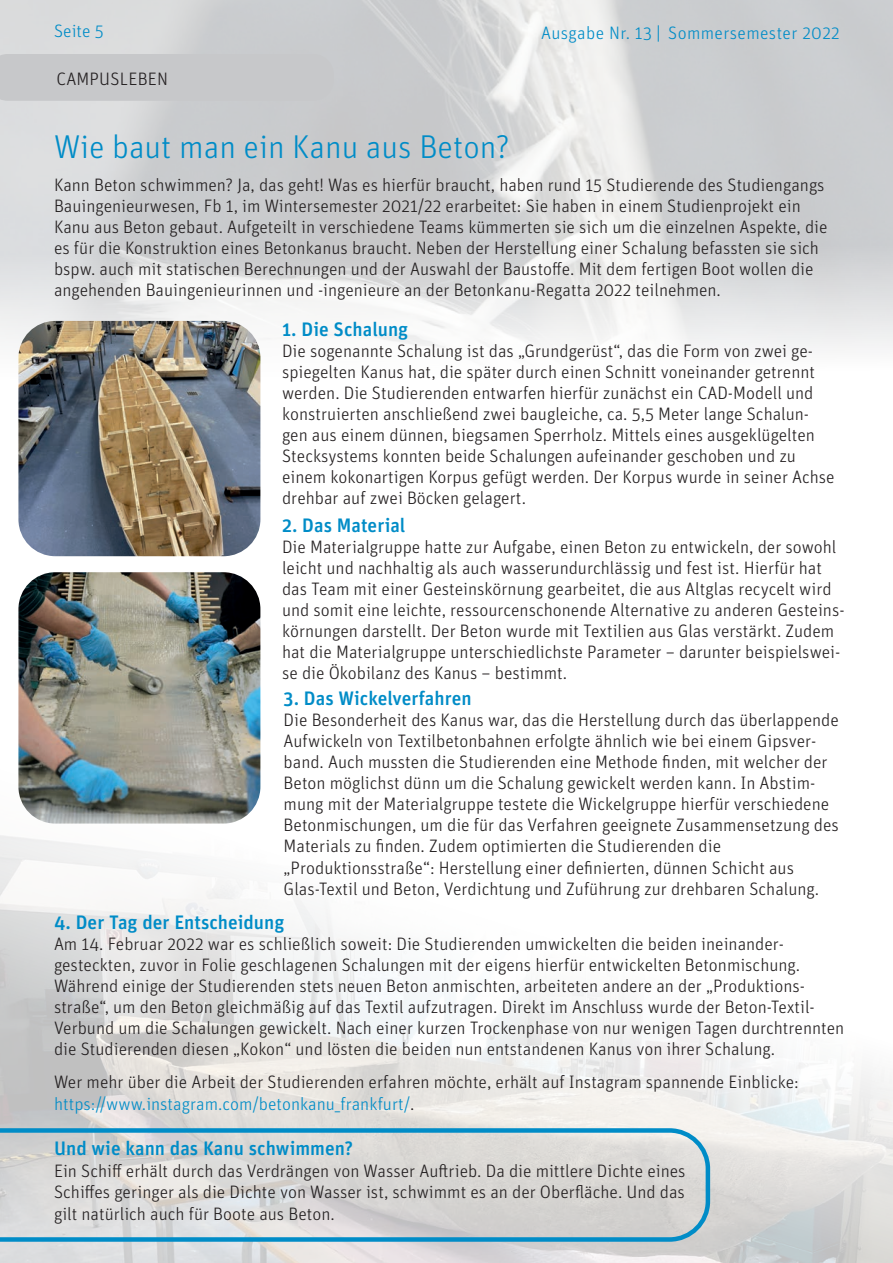
<style>
.page{position:relative;width:893px;height:1263px;background:#fff}
.page>*{position:absolute;margin:0;border:0;box-sizing:border-box;transform-origin:0 0}
.t1{font:300 33px "Unit Pro";color:#008cc7}
.t2{font:500 19.5px "Unit Pro";color:#008cc7}
.t3{font:300 18px/21px "Unit Pro";color:#231f20}
.t4{font:300 18px "Unit Pro";letter-spacing:.02em;color:#008cc7}
.s1{font-style:italic}
.s2{color:#008cc7}
</style>
<div class="page">
<img style="left:0;top:744px;width:893px;height:519px">
<img style="left:18px;top:321px;width:242px;height:235px">
<img style="left:18px;top:572px;width:242px;height:251px">
<svg style="left:0;top:1128px;width:710px;height:114px;background:#c7d1d4"></svg>
<div style="left:0;top:54px;width:334px;height:47px;background:#c7c8ca"></div>
<p class="t4" style="left:54px;top:19px;width:51px">Seite 5</p>
<p class="t4" style="left:541px;top:21px;width:300px">Ausgabe Nr. 13 <span class="s1">/</span>Sommersemester 2022</p>
<p class="t3" style="left:56px;top:68px;width:113px">CAMPUSLEBEN</p>
<h1 class="t1" style="left:54px;top:125px;width:457px">Wie baut man ein Kanu aus Beton?</h1>
<p class="t3" style="left:54px;top:174px;width:775px">Kann Beton schwimmen? Ja, das geht! Was es hierfür braucht, haben rund 15 Studierende des Studiengangs Bauingenieurwesen, Fb 1, im Wintersemester 2021/22 erarbeitet: Sie haben in einem Studienprojekt ein Kanu aus Beton gebaut. Aufgeteilt in verschiedene Teams kümmerten sie sich um die einzelnen Aspekte, die es für die Konstruktion eines Betonkanus braucht. Neben der Herstellung einer Schalung befassten sie sich bspw. auch mit statischen Berechnungen und der Auswahl der Baustoffe. Mit dem fertigen Boot wollen die angehenden Bauingenieurinnen und -ingenieure an der Betonkanu-Regatta 2022 teilnehmen.</p>
<p class="t2" style="left:282px;top:316px;width:128px">1. Die Schalung</p>
<p class="t3" style="left:282px;top:340px;width:554px">Die sogenannte Schalung ist das „Grundgerüst“, das die Form von zwei ge&shy;spiegelten Kanus hat, die später durch einen Schnitt voneinander getrennt werden. Die Studierenden entwarfen hierfür zunächst ein CAD-Modell und konstruierten anschließend zwei baugleiche, ca. 5,5 Meter lange Schalun&shy;gen aus einem dünnen, biegsamen Sperrholz. Mittels eines ausgeklügelten Stecksystems konnten beide Schalungen aufeinander geschoben und zu einem kokonartigen Korpus gefügt werden. Der Korpus wurde in seiner Achse drehbar auf zwei Böcken gelagert.</p>
<p class="t2" style="left:282px;top:511px;width:125px">2. Das Material</p>
<p class="t3" style="left:282px;top:536px;width:564px">Die Materialgruppe hatte zur Aufgabe, einen Beton zu entwickeln, der sowohl leicht und nachhaltig als auch wasserundurchlässig und fest ist. Hierfür hat das Team mit einer Gesteinskörnung gearbeitet, die aus Altglas recycelt wird und somit eine leichte, ressourcenschonende Alternative zu anderen Gesteins&shy;körnungen darstellt. Der Beton wurde mit Textilien aus Glas verstärkt. Zudem hat die Materialgruppe unterschiedlichste Parameter – darunter beispielswei&shy;se die Ökobilanz des Kanus – bestimmt.</p>
<p class="t2" style="left:284px;top:684px;width:190px">3. Das Wickelverfahren</p>
<p class="t3" style="left:284px;top:709px;width:557px">Die Besonderheit des Kanus war, das die Herstellung durch das überlappende Aufwickeln von Textilbetonbahnen erfolgte ähnlich wie bei einem Gipsver&shy;band. Auch mussten die Studierenden eine Methode finden, mit welcher der Beton möglichst dünn um die Schalung gewickelt werden kann. In Abstim&shy;mung mit der Materialgruppe testete die Wickelgruppe hierfür verschiedene Betonmischungen, um die für das Verfahren geeignete Zusammensetzung des Materials zu finden. Zudem optimierten die Studierenden die „Produktionsstraße“: Herstellung einer definierten, dünnen Schicht aus Glas-Textil und Beton, Verdichtung und Zuführung zur drehbaren Schalung.</p>
<p class="t2" style="left:54px;top:908px;width:232px">4. Der Tag der Entscheidung</p>
<p class="t3" style="left:54px;top:932px;width:792px">Am 14. Februar 2022 war es schließlich soweit: Die Studierenden umwickelten die beiden ineinander&shy;gesteckten, zuvor in Folie geschlagenen Schalungen mit der eigens hierfür entwickelten Betonmischung.<br>Während einige der Studierenden stets neuen Beton anmischten, arbeiteten andere an der „Produktions&shy;straße“, um den Beton gleichmäßig auf das Textil aufzutragen. Direkt im Anschluss wurde der Beton-Textil-Verbund um die Schalungen gewickelt. Nach einer kurzen Trockenphase von nur wenigen Tagen durchtrennten die Studierenden diesen „Kokon“ und lösten die beiden nun entstandenen Kanus von ihrer Schalung.</p>
<p class="t3" style="left:54px;top:1071px;width:746px">Wer mehr über die Arbeit der Studierenden erfahren möchte, erhält auf Instagram spannende Einblicke: <span class="s2">https://www.instagram.com/betonkanu_frankfurt/</span>.</p>
<p class="t2" style="left:54px;top:1134px;width:301px">Und wie kann das Kanu schwimmen?</p>
<p class="t3" style="left:54px;top:1159px;width:633px;line-height:21.6px;text-align:justify">Ein Schiff erhält durch das Verdrängen von Wasser Auftrieb. Da die mittlere Dichte eines Schiffes geringer als die Dichte von Wasser ist, schwimmt es an der Oberfläche. Und das gilt natürlich auch für Boote aus Beton.</p>
</div>
